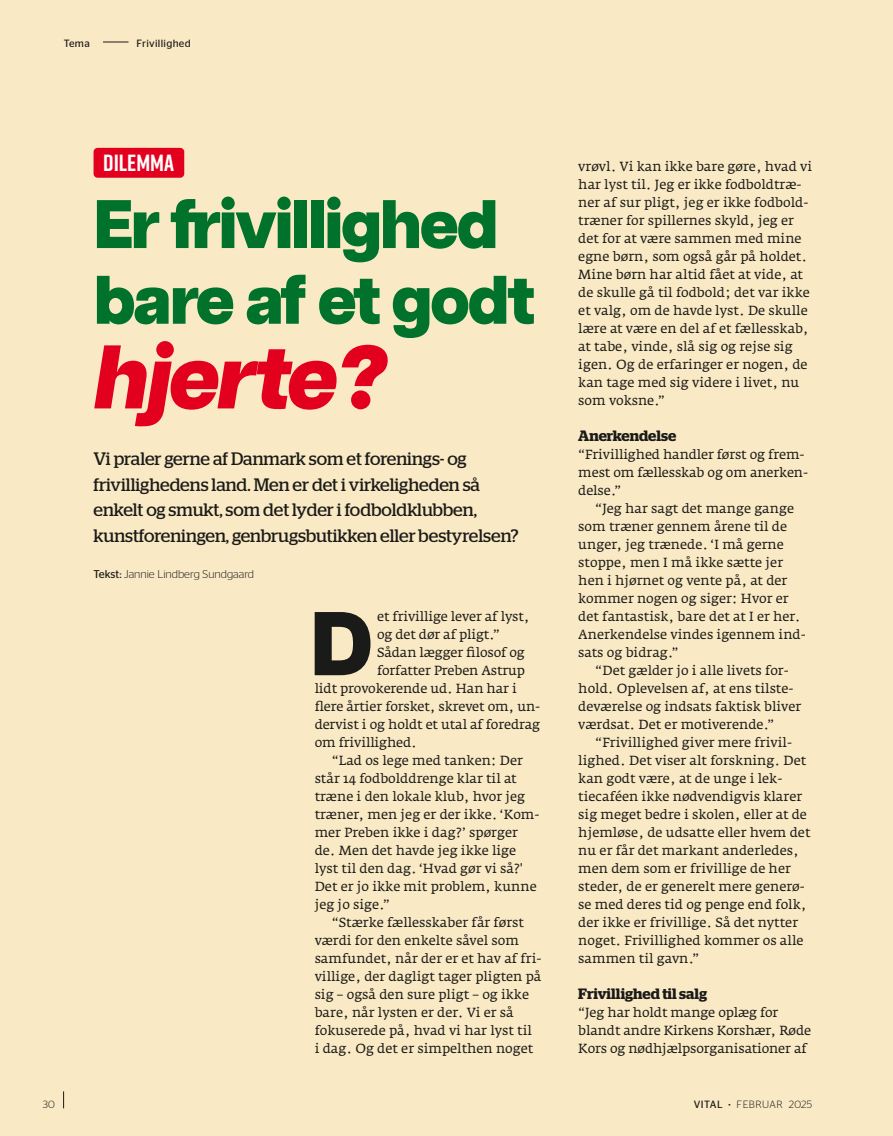
<style>
.page{position:relative;width:893px;height:1136px;background:#fff}
.page>*{position:absolute;margin:0;border:0;box-sizing:border-box;transform-origin:0 0}
.t1{font:800 90.15px "Articulat CF";color:#1a1a18}
.t2{font:italic 800 90px "Articulat CF";letter-spacing:-.04em;color:#e3001f}
.t3{font:800 68.4px/75.6px "Articulat CF";letter-spacing:-.04em;color:#00722c}
.t4{font:700 23.4px "Rift";color:#fff}
.t5{font:18px/25.5px "Stag";color:#1a1a18}
.t6{font:600 15px "Stag";color:#1a1a18}
.t7{font:13.05px/18px "Fedra Serif A Std";color:#1a1a18}
.t8{font:300 11.25px "Stag Sans";color:#1a1a18}
.t9{font:10.5px "Stag Sans Book 3";letter-spacing:.03em;color:#1a1a18}
.t10{font:10.5px "Stag Sans Light 5";letter-spacing:.04em;color:#1a1a18}
.t11{font:10.5px "Stag Sans";letter-spacing:.05em;color:#1a1a18}
.t12{font:300 10.5px "Stag Sans";color:#1a1a18}
.s1{font-family:"Stag Sans Book 3";font-weight:400}
.s2{font-family:"Stag Sans Light 5";font-size:7.5px}
</style>
<div class="page">
<div style="left:0;top:0;width:893px;height:1135px;background:#f9e9c4"></div>
<div style="left:94px;top:148px;width:90px;height:30px;background:#e3001f;border-radius:4px"></div>
<svg style="left:63px;top:1091px;width:1px;height:17px"></svg>
<svg style="left:103px;top:42px;width:26px;height:1px"></svg>
<p class="t9" style="left:64px;top:37px;width:28px">Tema</p>
<p class="t9" style="left:137px;top:37px;width:56px">Frivillighed</p>
<h2 class="t4" style="left:103px;top:146px;width:72px">DILEMMA</h2>
<h2 class="t3" style="left:94px;top:186px;width:443px">Er frivillighed bare af et godt</h2>
<h2 class="t2" style="left:94px;top:309px;width:296px">hjerte?</h2>
<p class="t5" style="left:94px;top:446px;width:427px">Vi praler gerne af Danmark som et forenings- og frivillighedens land. Men er det i virkeligheden så enkelt og smukt, som det lyder i fodboldklubben, kunstforeningen, genbrugsbutikken eller bestyrelsen?</p>
<p class="t8" style="left:94px;top:568px;width:162px"><span class="s1">Tekst:</span> Jannie Lindberg Sundgaard</p>
<p class="t1" style="left:310px;top:575px;width:65px">D</p>
<p class="t7" style="left:377px;top:607px;width:154px">et frivillige lever af lyst,</p>
<p class="t7" style="left:377px;top:625px;width:124px">og det dør af pligt.”</p>
<p class="t7" style="left:377px;top:643px;width:149px">Sådan lægger filosof og</p>
<p class="t7" style="left:377px;top:661px;width:149px">forfatter Preben Astrup</p>
<p class="t7" style="left:315px;top:679px;width:204px">lidt provokerende ud. Han har i</p>
<p class="t7" style="left:315px;top:697px;width:227px">flere årtier forsket, skrevet om, un-</p>
<p class="t7" style="left:315px;top:715px;width:227px">dervist i og holdt et utal af foredrag</p>
<p class="t7" style="left:315px;top:733px;width:104px">om frivillighed.</p>
<p class="t7" style="left:315px;top:751px;width:226px;text-indent:17px">“Lad os lege med tanken: Der står 14 fodbolddrenge klar til at træne i den lokale klub, hvor jeg træner, men jeg er der ikke. ‘Kom&shy;mer Preben ikke i dag?’ spørger de. Men det havde jeg ikke lige lyst til den dag. ‘Hvad gør vi så?'<br>Det er jo ikke mit problem, kunne jeg jo sige.”</p>
<p class="t7" style="left:315px;top:913px;width:228px;text-indent:17px">“Stærke fællesskaber får først værdi for den enkelte såvel som samfundet, når der er et hav af fri&shy;villige, der dagligt tager pligten på sig – også den sure pligt – og ikke bare, når lysten er der. Vi er så fokuserede på, hvad vi har lyst til<br>i dag. Og det er simpelthen noget</p>
<p class="t7" style="left:578px;top:157px;width:235px">vrøvl. Vi kan ikke bare gøre, hvad vi har lyst til. Jeg er ikke fodboldtræ&shy;ner af sur pligt, jeg er ikke fodbold&shy;træner for spillernes skyld, jeg er det for at være sammen med mine egne børn, som også går på holdet.<br>Mine børn har altid fået at vide, at de skulle gå til fodbold; det var ikke et valg, om de havde lyst. De skulle lære at være en del af et fællesskab, at tabe, vinde, slå sig og rejse sig igen. Og de erfaringer er nogen, de kan tage med sig videre i livet, nu som voksne.”</p>
<h3 class="t6" style="left:578px;top:427px;width:99px">Anerkendelse</h3>
<p class="t7" style="left:578px;top:445px;width:231px">“Frivillighed handler først og frem&shy;mest om fællesskab og om anerken-</p>
<p class="t7" style="left:578px;top:481px;width:45px">delse.”</p>
<p class="t7" style="left:578px;top:499px;width:224px;text-indent:17px">“Jeg har sagt det mange gange som træner gennem årene til de unger, jeg trænede. ‘I må gerne stoppe, men I må ikke sætte jer hen i hjørnet og vente på, at der kommer nogen og siger: Hvor er det fantastisk, bare det at I er her.</p>
<p class="t7" style="left:578px;top:643px;width:102px">sats og bidrag.”</p>
<p class="t7" style="left:578px;top:625px;width:229px">Anerkendelse vindes igennem ind-</p>
<p class="t7" style="left:578px;top:661px;width:217px;text-indent:17px">“Det gælder jo i alle livets for&shy;hold. Oplevelsen af, at ens tilste-</p>
<p class="t7" style="left:578px;top:697px;width:224px">deværelse og indsats faktisk bliver værdsat. Det er motiverende.”</p>
<p class="t7" style="left:578px;top:751px;width:229px">lighed. Det viser alt forskning. Det</p>
<p class="t7" style="left:578px;top:787px;width:234px">tiecaféen ikke nødvendigvis klarer sig meget bedre i skolen, eller at de hjemløse, de udsatte eller hvem det nu er får det markant anderledes, men dem som er frivillige de her</p>
<p class="t7" style="left:578px;top:895px;width:230px">se med deres tid og penge end folk, der ikke er frivillige. Så det nytter noget. Frivillighed kommer os alle sammen til gavn.”</p>
<h3 class="t6" style="left:578px;top:985px;width:130px">Frivillighed til salg</h3>
<p class="t7" style="left:578px;top:1003px;width:234px">“Jeg har holdt mange oplæg for blandt andre Kirkens Korshær, Røde<br>Kors og nødhjælpsorganisationer af</p>
<p class="t7" style="left:595px;top:733px;width:198px">“Frivillighed giver mere frivil-</p>
<p class="t7" style="left:578px;top:769px;width:206px">kan godt være, at de unge i lek-</p>
<p class="t7" style="left:578px;top:877px;width:228px">steder, de er generelt mere generø-</p>
<p class="t12" style="left:43px;top:1098px;width:14px">30</p>
<p class="t10" style="left:736px;top:1098px;width:77px">FEBRUAR 2025</p>
<p class="t11" style="left:694px;top:1098px;width:38px">VITAL <span class="s2">•</span></p>
</div>
